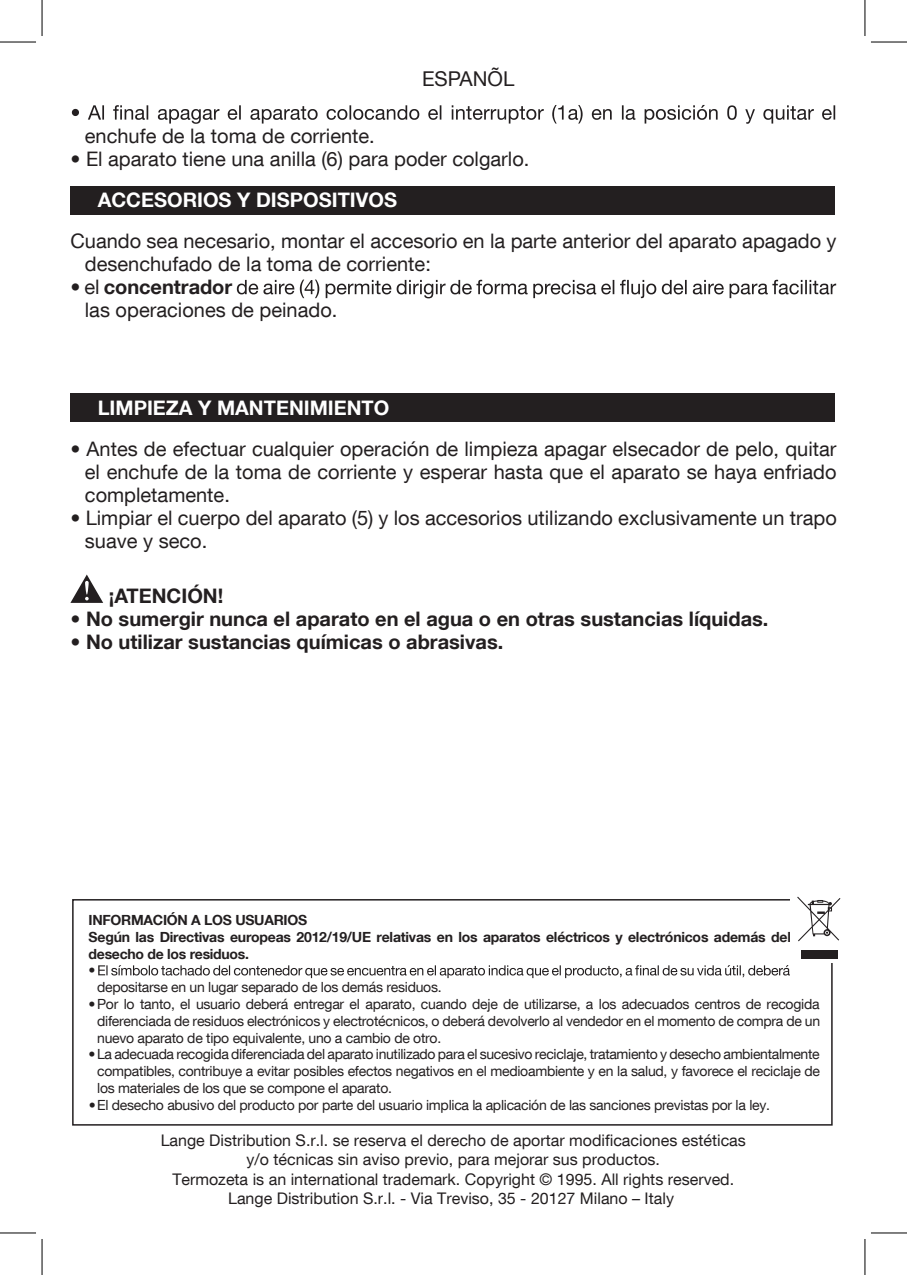
<style>
.page{position:relative;width:907px;height:1275px;background:#fff}
.page>*{position:absolute;margin:0;border:0;box-sizing:border-box;transform-origin:0 0}
.t1{font:20.4px "Helvetica Neue LT Com";color:#231f20}
.t2{font:20px/23px "Helvetica Neue LT Com";color:#231f20}
.t3{font:700 20px "Helvetica Neue LT Com";color:#231f20}
.t4{font:700 20px "Helvetica Neue LT Com";color:#fff}
.t5{font:16px/19.2px "Helvetica Neue LT Com";color:#231f20;text-align:center}
.t6{font:14px/16.8px "Helvetica Neue LT Com";letter-spacing:-.02em;color:#231f20;text-align:justify}
.t7{font:700 14px/16.8px "Helvetica Neue LT Com";letter-spacing:-.015em;color:#231f20}
.s1{font-weight:700}
</style>
<div class="page">
<div style="left:70px;top:393px;width:764px;height:29px;background:#231f20"></div>
<svg style="left:70px;top:574px;width:33px;height:29px"></svg>
<svg style="left:237px;top:279px;width:598px;height:19px"></svg>
<div style="left:70px;top:186px;width:764px;height:28px;background:#231f20"></div>
<svg style="left:72px;top:105px;width:762px;height:19px"></svg>
<div style="left:72px;top:899px;width:760px;height:226px;border:2px solid #231f20"></div>
<svg style="left:98px;top:965px;width:691px;height:13px"></svg>
<div style="left:789px;top:891px;width:57px;height:72px;background:#fff"></div>
<div style="left:801px;top:949px;width:36px;height:9px;background:#231f20"></div>
<svg style="left:797px;top:896px;width:43px;height:45px"></svg>
<hr style="left:0;top:42px;width:36px;height:1px;background:#000">
<hr style="left:870px;top:42px;width:36px;height:1px;background:#000">
<hr style="left:0;top:1232px;width:36px;height:1px;background:#000">
<hr style="left:870px;top:1232px;width:36px;height:1px;background:#000">
<hr style="left:42px;top:0;width:1px;height:36px;background:#000">
<hr style="left:42px;top:1239px;width:1px;height:36px;background:#000">
<hr style="left:864px;top:0;width:1px;height:36px;background:#000">
<hr style="left:864px;top:1239px;width:1px;height:36px;background:#000">
<h1 class="t1" style="left:422px;top:66px;width:94px">ESPANÕL</h1>
<h2 class="t2" style="left:85px;top:123px;width:291px">enchufe de la toma de corriente.</h2>
<h2 class="t2" style="left:70px;top:146px;width:460px">• El aparato tiene una anilla (6) para poder colgarlo.</h2>
<h2 class="t4" style="left:98px;top:187px;width:300px">ACCESORIOS Y DISPOSITIVOS</h2>
<h2 class="t2" style="left:85px;top:229px;width:752px;text-indent:-14px">Cuando sea necesario, montar el accesorio en la parte anterior del aparato apagado y desenchufado de la toma de corriente:</h2>
<h2 class="t2" style="left:85px;top:275px;width:254px;text-indent:-14px">• el <span class="s1">concentrador<br></span>las operaciones de peinado.</h2>
<h2 class="t4" style="left:98px;top:395px;width:293px">LIMPIEZA Y MANTENIMIENTO</h2>
<h2 class="t2" style="left:85px;top:436px;width:752px;text-align:justify;text-indent:-14px">• Antes de efectuar cualquier operación de limpieza apagar elsecador de pelo, quitar el enchufe de la toma de corriente y esperar hasta que el aparato se haya enfriado completamente.</h2>
<h2 class="t2" style="left:85px;top:505px;width:753px;text-indent:-14px">• Limpiar el cuerpo del aparato (5) y los accesorios utilizando exclusivamente un trapo suave y seco.</h2>
<h2 class="t3" style="left:109px;top:583px;width:116px">¡ATENCIÓN!</h2>
<h2 class="t3" style="left:70px;top:606px;width:699px">• No sumergir nunca el aparato en el agua o en otras sustancias líquidas.</h2>
<h2 class="t3" style="left:70px;top:629px;width:434px">• No utilizar sustancias químicas o abrasivas.</h2>
<p class="t7" style="left:89px;top:911px;width:703px">INFORMACIÓN A LOS USUARIOS<br>Según las Directivas europeas 2012/19/UE relativas en los aparatos eléctricos y electrónicos además del desecho de los residuos.</p>
<p class="t6" style="left:89px;top:961px;width:8px">•</p>
<p class="t6" style="left:97px;top:978px;width:346px">depositarse en un lugar separado de los demás residuos.</p>
<p class="t6" style="left:97px;top:995px;width:724px;text-indent:-9px">• Por lo tanto, el usuario deberá entregar el aparato, cuando deje de utilizarse, a los adecuados centros de recogida diferenciada de residuos electrónicos y electrotécnicos, o deberá devolverlo al vendedor en el momento de compra de un nuevo aparato de tipo equivalente, uno a cambio de otro.</p>
<p class="t6" style="left:97px;top:1045px;width:724px;text-indent:-9px">• La adecuada recogida diferenciada del aparato inutilizado para el sucesivo reciclaje, tratamiento y desecho ambientalmente compatibles, contribuye a evitar posibles efectos negativos en el medioambiente y en la salud, y favorece el reciclaje de los materiales de los que se compone el aparato.</p>
<p class="t6" style="left:89px;top:1096px;width:682px">• El desecho abusivo del producto por parte del usuario implica la aplicación de las sanciones previstas por la ley.</p>
<p class="t5" style="left:161px;top:1130px;width:586px">Lange Distribution S.r.l. se reserva el derecho de aportar modificaciones estéticas y/o técnicas sin aviso previo, para mejorar sus productos.<br>Termozeta is an international trademark. Copyright © 1995. All rights reserved.<br>Lange Distribution S.r.l. - Via Treviso, 35 - 20127 Milano – Italy</p>
</div>
